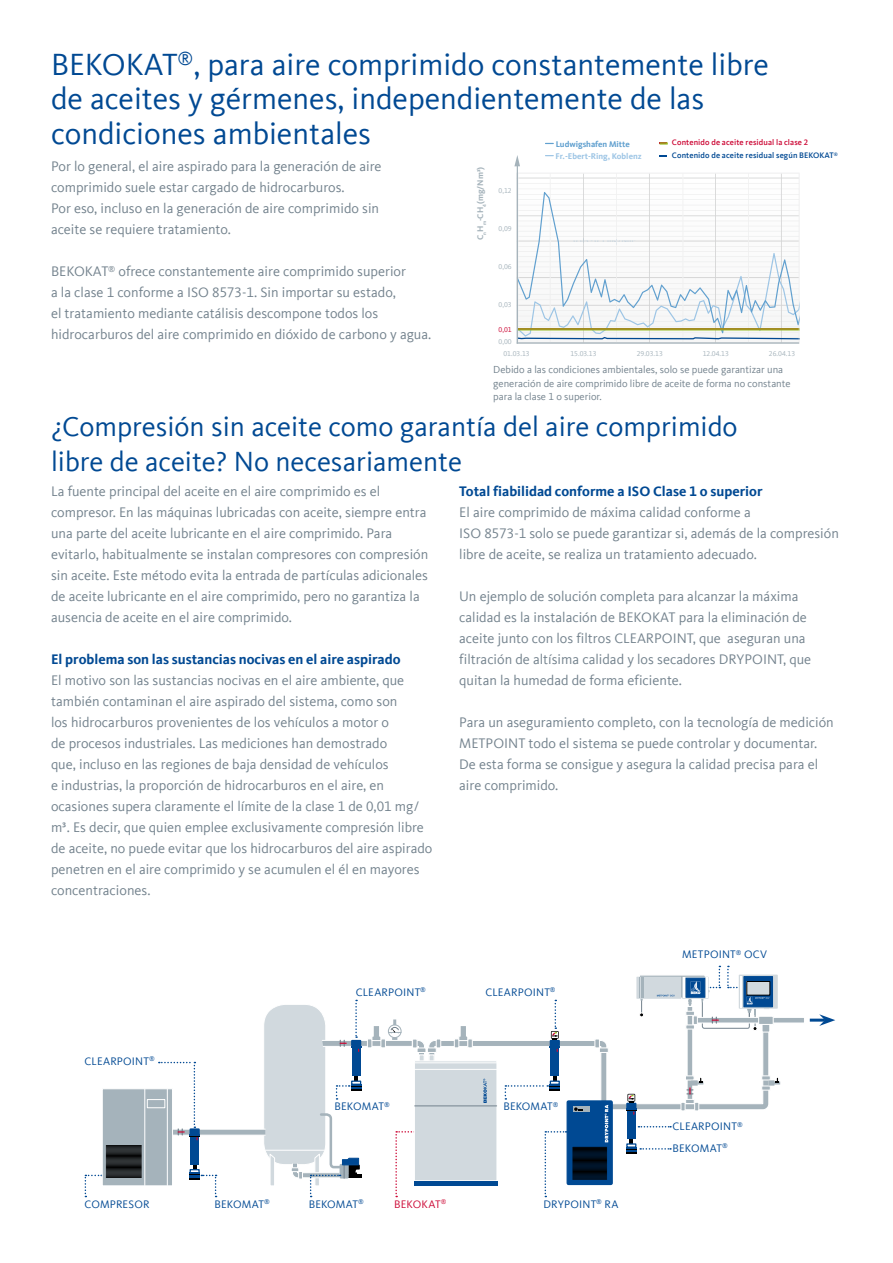
<style>
.page{position:relative;width:893px;height:1263px;background:#fff}
.page>*{position:absolute;margin:0;border:0;box-sizing:border-box;transform-origin:0 0}
.t1{font:31.5px/34.5px "Kievit Offc Pro";color:#004993}
.t2{font:28.5px/34.5px "Kievit Offc Pro";color:#004993}
.t3{font:14.25px/21px "Kievit Offc Pro";color:#73828d}
.t4{font:700 14.25px "Kievit Offc Pro";color:#004993}
.t5{font:11.25px "Kievit Offc Pro";letter-spacing:.015em;color:#004993}
.t6{font:11.25px "Kievit Offc Pro";letter-spacing:.01em;color:#cc0835}
.t7{font:10.5px/13.5px "Kievit Offc Pro";color:#73828d}
.t8{font:700 8.55px "Kievit Offc Pro";color:#9dc5e5}
.t9{font:700 8.55px "Kievit Offc Pro";color:#61a0cf}
.t10{font:700 8.55px "Kievit Offc Pro";color:#a5b3bb}
.t11{font:500 8.25px/12.9px "Kievit Offc Pro";letter-spacing:.015em;color:#004993}
.t12{font:7.35px "Kievit Offc Pro";color:#a5b3bb}
.t13{font:7.35px "Kievit Offc Pro";color:#cc0835}
.t14{font:6.45px "Kievit Offc Pro";color:#cc0835}
.s1{color:#cc0835}
</style>
<div class="page">
<svg style="left:659px;top:142px;width:9px;height:3px"></svg>
<svg style="left:514px;top:155px;width:285px;height:189px"></svg>
<hr style="left:517px;top:342px;width:282px;height:2px;background:#a5b3bb">
<hr style="left:810px;top:1019px;width:15px;height:3px;background:#004993">
<svg style="left:819px;top:1014px;width:16px;height:12px"></svg>
<svg style="left:780px;top:1018px;width:24px;height:5px"></svg>
<div style="left:264px;top:1004px;width:62px;height:161px;background:#d1d9de;border-radius:22px"></div>
<div style="left:263px;top:1004px;width:63px;height:161px;border:1px solid #fff;border-radius:22px"></div>
<div style="left:291px;top:1167px;width:8px;height:5px;background:#f8f9fa;border:1px solid #fff"></div>
<hr style="left:266px;top:1150px;width:58px;height:1px;background:#fff">
<svg style="left:269px;top:1154px;width:6px;height:32px"></svg>
<svg style="left:200px;top:1129px;width:66px;height:6px"></svg>
<svg style="left:85px;top:1175px;width:17px;height:22px"></svg>
<div style="left:190px;top:1134px;width:9px;height:31px;background:#004993"></div>
<svg style="left:190px;top:1165px;width:27px;height:32px"></svg>
<svg style="left:159px;top:1062px;width:41px;height:78px"></svg>
<div style="left:102px;top:1088px;width:71px;height:98px;background:#a5b3bb;border:1px solid #fff"></div>
<hr style="left:106px;top:1145px;width:35px;height:1px;background:#000">
<hr style="left:106px;top:1147px;width:35px;height:1px;background:#000">
<hr style="left:106px;top:1150px;width:35px;height:1px;background:#000">
<hr style="left:106px;top:1152px;width:35px;height:1px;background:#000">
<hr style="left:106px;top:1154px;width:35px;height:1px;background:#000">
<hr style="left:106px;top:1156px;width:35px;height:1px;background:#000">
<hr style="left:106px;top:1158px;width:35px;height:1px;background:#000">
<hr style="left:106px;top:1160px;width:35px;height:1px;background:#000">
<hr style="left:106px;top:1163px;width:35px;height:1px;background:#000">
<hr style="left:106px;top:1165px;width:35px;height:1px;background:#000">
<hr style="left:106px;top:1167px;width:35px;height:1px;background:#000">
<hr style="left:106px;top:1169px;width:35px;height:1px;background:#000">
<hr style="left:106px;top:1171px;width:35px;height:1px;background:#000">
<hr style="left:106px;top:1174px;width:35px;height:1px;background:#000">
<hr style="left:106px;top:1176px;width:35px;height:1px;background:#000">
<hr style="left:106px;top:1146px;width:35px;height:1px;background:#000">
<hr style="left:106px;top:1148px;width:35px;height:1px;background:#000">
<hr style="left:106px;top:1151px;width:35px;height:1px;background:#000">
<hr style="left:106px;top:1153px;width:35px;height:1px;background:#000">
<hr style="left:106px;top:1155px;width:35px;height:1px;background:#000">
<hr style="left:106px;top:1157px;width:35px;height:1px;background:#000">
<hr style="left:106px;top:1159px;width:35px;height:1px;background:#000">
<hr style="left:106px;top:1162px;width:35px;height:1px;background:#000">
<hr style="left:106px;top:1164px;width:35px;height:1px;background:#000">
<hr style="left:106px;top:1166px;width:35px;height:1px;background:#000">
<hr style="left:106px;top:1168px;width:35px;height:1px;background:#000">
<hr style="left:106px;top:1170px;width:35px;height:1px;background:#000">
<hr style="left:106px;top:1173px;width:35px;height:1px;background:#000">
<hr style="left:106px;top:1175px;width:35px;height:1px;background:#000">
<hr style="left:106px;top:1177px;width:35px;height:1px;background:#000">
<div style="left:147px;top:1099px;width:18px;height:9px;background:#a5b3bb;border:1px solid #fff"></div>
<hr style="left:144px;top:1089px;width:1px;height:96px;background:#fff">
<hr style="left:167px;top:1089px;width:1px;height:96px;background:#fff">
<svg style="left:292px;top:966px;width:488px;height:231px"></svg>
<h1 class="t1" style="left:51px;top:47px;width:719px">BEKOKAT<sup>®</sup>, para aire comprimido constantemente libre de aceites y gérmenes, independientemente de las condiciones ambientales</h1>
<p class="t3" style="left:51px;top:156px;width:332px">Por lo general, el aire aspirado para la generación de aire comprimido suele estar cargado de hidrocarburos.<br>Por eso, incluso en la generación de aire comprimido sin aceite se requiere tratamiento.</p>
<p class="t3" style="left:51px;top:261px;width:382px">BEKOKAT<sup>®</sup> ofrece constantemente aire comprimido superior<br>a la clase 1 conforme a ISO 8573-1. Sin importar su estado,<br>el tratamiento mediante catálisis descompone todos los hidrocarburos del aire comprimido en dióxido de carbono y agua.</p>
<p class="t12" style="left:499px;top:337px;width:15px">0,00</p>
<p class="t11" style="left:672px;top:136px;width:167px"><span class="s1">Contenido de aceite residual la clase 2<br></span>Contenido de aceite residual según BEKOKAT<sup>®</sup></p>
<p class="t9" style="left:556px;top:139px;width:76px">Ludwigshafen Mitte</p>
<p class="t8" style="left:556px;top:151px;width:88px">Fr.-Ebert-Ring, Koblenz</p>
<p class="t10" style="left:475px;top:240px;width:75px;rotate:-90deg">C H<sub>n</sub> <sub>m</sub>-CH<sub>4</sub>(mg/Nm³)</p>
<p class="t12" style="left:499px;top:186px;width:15px">0,12</p>
<p class="t12" style="left:499px;top:224px;width:15px">0,09</p>
<p class="t12" style="left:499px;top:262px;width:15px">0,06</p>
<p class="t12" style="left:499px;top:300px;width:15px">0,03</p>
<p class="t13" style="left:499px;top:325px;width:15px">0,01</p>
<p class="t12" style="left:503px;top:349px;width:28px">01.03.13</p>
<p class="t12" style="left:570px;top:349px;width:28px">15.03.13</p>
<p class="t12" style="left:637px;top:349px;width:28px">29.03.13</p>
<p class="t12" style="left:703px;top:349px;width:28px">12.04.13</p>
<p class="t12" style="left:769px;top:349px;width:28px">26.04.13</p>
<p class="t7" style="left:493px;top:363px;width:299px">Debido a las condiciones ambientales, solo se puede garantizar una generación de aire comprimido libre de aceite de forma no constante para la clase 1 o superior.</p>
<h2 class="t2" style="left:51px;top:409px;width:688px">¿Compresión sin aceite como garantía del aire comprimido libre de aceite? No necesariamente</h2>
<p class="t3" style="left:51px;top:480px;width:379px">La fuente principal del aceite en el aire comprimido es el compresor. En las máquinas lubricadas con aceite, siempre entra una parte del aceite lubricante en el aire comprimido. Para evitarlo, habitualmente se instalan compresores con compresión sin aceite. Este método evita la entrada de partículas adicionales de aceite lubricante en el aire comprimido, pero no garantiza la ausencia de aceite en el aire comprimido.</p>
<p class="t4" style="left:51px;top:651px;width:351px">El problema son las sustancias nocivas en el aire aspirado</p>
<p class="t3" style="left:51px;top:669px;width:383px">El motivo son las sustancias nocivas en el aire ambiente, que también contaminan el aire aspirado del sistema, como son<br>los hidrocarburos provenientes de los vehículos a motor o<br>de procesos industriales. Las mediciones han demostrado<br>que, incluso en las regiones de baja densidad de vehículos<br>e industrias, la proporción de hidrocarburos en el aire, en ocasiones supera claramente el límite de la clase 1 de 0,01 mg/ m³. Es decir, que quien emplee exclusivamente compresión libre de aceite, no puede evitar que los hidrocarburos del aire aspirado penetren en el aire comprimido y se acumulen el él en mayores concentraciones.</p>
<p class="t4" style="left:459px;top:483px;width:305px">Total fiabilidad conforme a ISO Clase 1 o superior</p>
<p class="t3" style="left:459px;top:502px;width:381px">El aire comprimido de máxima calidad conforme a<br>ISO 8573-1 solo se puede garantizar si, además de la compresión libre de aceite, se realiza un tratamiento adecuado.</p>
<p class="t3" style="left:459px;top:586px;width:353px">Un ejemplo de solución completa para alcanzar la máxima calidad es la instalación de BEKOKAT para la eliminación de aceite junto con los filtros CLEARPOINT, que aseguran una filtración de altísima calidad y los secadores DRYPOINT, que quitan la humedad de forma eficiente.</p>
<p class="t3" style="left:459px;top:712px;width:376px">Para un aseguramiento completo, con la tecnología de medición METPOINT todo el sistema se puede controlar y documentar.<br>De esta forma se consigue y asegura la calidad precisa para el aire comprimido.</p>
<p class="t5" style="left:682px;top:948px;width:86px">METPOINT<sup>®</sup> OCV</p>
<p class="t5" style="left:85px;top:1054px;width:72px">CLEARPOINT<sup>®</sup></p>
<p class="t5" style="left:85px;top:1197px;width:66px">COMPRESOR</p>
<p class="t5" style="left:356px;top:985px;width:72px">CLEARPOINT<sup>®</sup></p>
<p class="t5" style="left:485px;top:985px;width:72px">CLEARPOINT<sup>®</sup></p>
<p class="t5" style="left:215px;top:1197px;width:57px">BEKOMAT<sup>®</sup></p>
<p class="t5" style="left:334px;top:1100px;width:57px">BEKOMAT<sup>®</sup></p>
<p class="t5" style="left:503px;top:1100px;width:57px">BEKOMAT<sup>®</sup></p>
<p class="t5" style="left:309px;top:1197px;width:57px">BEKOMAT<sup>®</sup></p>
<p class="t5" style="left:543px;top:1197px;width:77px">DRYPOINT<sup>®</sup> RA</p>
<p class="t6" style="left:394px;top:1197px;width:48px">BEKOKAT</p>
<p class="t14" style="left:441px;top:1198px;width:7px">®</p>
<p class="t5" style="left:673px;top:1120px;width:72px">CLEARPOINT<sup>®</sup></p>
<p class="t5" style="left:673px;top:1141px;width:57px">BEKOMAT<sup>®</sup></p>
</div>
